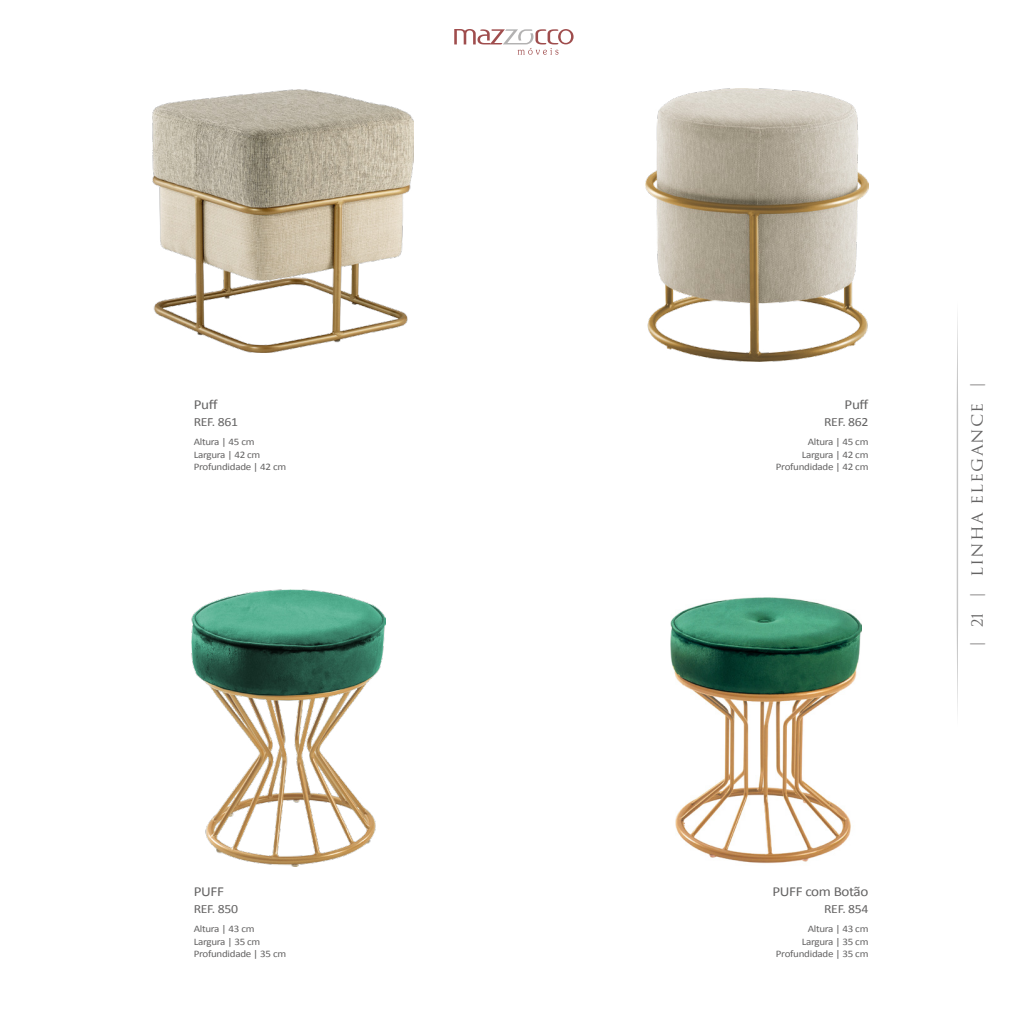
<style>
.page{position:relative;width:1028px;height:1028px;background:#fff}
.page>*{position:absolute;margin:0;border:0;box-sizing:border-box;transform-origin:0 0}
.t1{font:15px "Trajan Pro 3";letter-spacing:.07em;color:#646363;scale:1.1 1}
.t2{font:15px "Trajan Pro 3";letter-spacing:.07em;color:#646363}
.t3{font:13.75px "Calibri";letter-spacing:-.025em;color:#646363;scale:1.1 1}
.t4{font:12.5px "Calibri";letter-spacing:-.025em;color:#646363;scale:1.1 1}
.t5{font:10px/12.5px "Calibri";letter-spacing:-.025em;color:#646363;scale:1.1 1}
</style>
<div class="page">
<svg style="left:956px;top:314px;width:2px;height:400px"></svg>
<svg style="left:454px;top:29px;width:119px;height:26px"></svg>
<img style="left:152px;top:90px;width:262px;height:262px">
<img style="left:670px;top:597px;width:191px;height:267px">
<img style="left:191px;top:589px;width:194px;height:277px">
<img style="left:645px;top:89px;width:223px;height:272px">
<h2 class="t3" style="left:194px;top:396px;width:23px">Puff</h2>
<p class="t4" style="left:194px;top:414px;width:42px">REF. 861</p>
<p class="t5" style="left:194px;top:436px;width:86px">Altura | 45 cm<br>Largura | 42 cm<br>Profundidade | 42 cm</p>
<h2 class="t3" style="left:844px;top:396px;width:23px">Puff</h2>
<p class="t4" style="left:824px;top:414px;width:42px">REF. 862</p>
<p class="t5" style="left:776px;top:436px;width:86px;text-align:right">Altura | 45 cm<br>Largura | 42 cm<br>Profundidade | 42 cm</p>
<h1 class="t1" style="left:967px;top:599px;width:200px;rotate:-90deg">| LINHA ELEGANCE |</h1>
<h1 class="t2" style="left:967px;top:627px;width:16px;rotate:-90deg">21</h1>
<h1 class="t1" style="left:965px;top:647px;width:9px;rotate:-90deg">|</h1>
<h2 class="t3" style="left:194px;top:882px;width:29px">PUFF</h2>
<p class="t4" style="left:194px;top:900px;width:42px">REF. 850</p>
<h2 class="t3" style="left:772px;top:882px;width:89px">PUFF com Botão</h2>
<p class="t4" style="left:824px;top:900px;width:42px">REF. 854</p>
<p class="t5" style="left:194px;top:922px;width:86px">Altura | 43 cm<br>Largura | 35 cm<br>Profundidade | 35 cm</p>
<p class="t5" style="left:776px;top:922px;width:86px;text-align:right">Altura | 43 cm<br>Largura | 35 cm<br>Profundidade | 35 cm</p>
</div>
